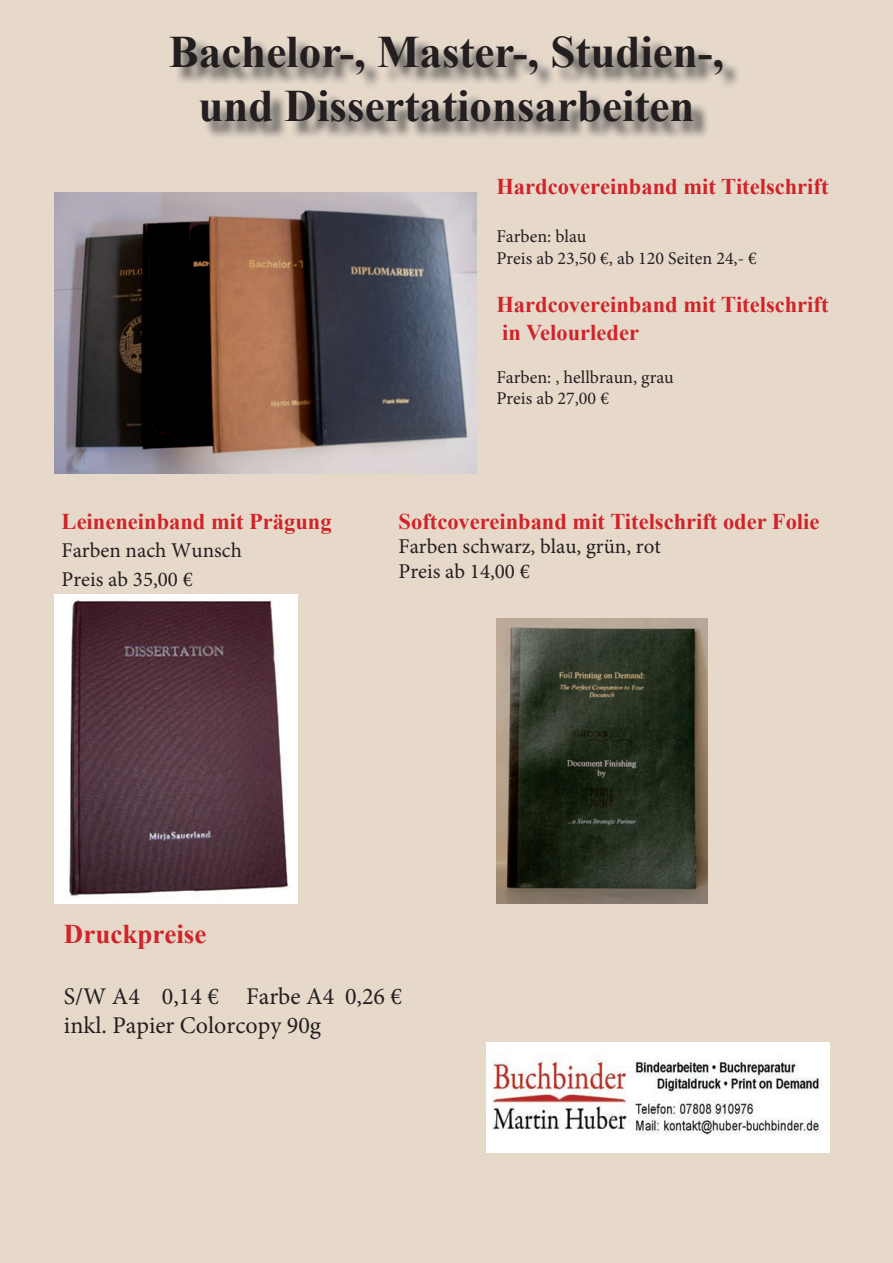
<style>
.page{position:relative;width:893px;height:1263px;background:#e6d9ca}
.page>*{position:absolute;margin:0;border:0;box-sizing:border-box;transform-origin:0 0}
.t1{font:700 45px/54px "Times New Roman";color:#231f20;text-align:center}
.t2{font:700 27px "Times New Roman";color:#d1232a}
.t3{font:24px/28.8px "Minion Pro";color:#231f20}
.t4{font:700 22.5px/27.2px "Times New Roman";color:#d1232a}
.t5{font:21px/28.8px "Minion Pro";color:#231f20}
.t6{font:18px/21.6px "Minion Pro";color:#231f20}
</style>
<div class="page">
<img style="left:54px;top:595px;width:244px;height:308px">
<img style="left:174px;top:38px;width:567px;height:102px">
<img style="left:54px;top:193px;width:422px;height:280px">
<img style="left:496px;top:618px;width:212px;height:285px">
<img style="left:487px;top:1042px;width:342px;height:110px">
<h1 class="t1" style="left:169px;top:23px;width:557px">Bachelor-, Master-, Studien-, und Dissertationsarbeiten</h1>
<p class="t4" style="left:62px;top:507px;width:272px">Leineneinband mit Prägung</p>
<p class="t5" style="left:62px;top:536px;width:182px">Farben nach Wunsch<br>Preis ab 35,00 €</p>
<p class="t4" style="left:496px;top:172px;width:334px">Hardcovereinband mit Titelschrift</p>
<p class="t6" style="left:496px;top:226px;width:262px">Farben: blau<br>Preis ab 23,50 €, ab 120 Seiten 24,- €</p>
<p class="t4" style="left:496px;top:291px;width:334px">Hardcovereinband mit Titelschrift in Velourleder</p>
<p class="t6" style="left:496px;top:366px;width:179px">Farben: , hellbraun, grau<br>Preis ab 27,00 €</p>
<p class="t4" style="left:399px;top:507px;width:422px">Softcovereinband mit Titelschrift oder Folie</p>
<p class="t5" style="left:399px;top:534px;width:264px;line-height:24.8px">Farben schwarz, blau, grün, rot<br>Preis ab 14,00 €</p>
<p class="t2" style="left:64px;top:915px;width:144px">Druckpreise</p>
<p class="t3" style="left:64px;top:982px;width:340px">S/W A4 0,14 € Farbe A4 0,26 € inkl. Papier Colorcopy 90g</p>
</div>
